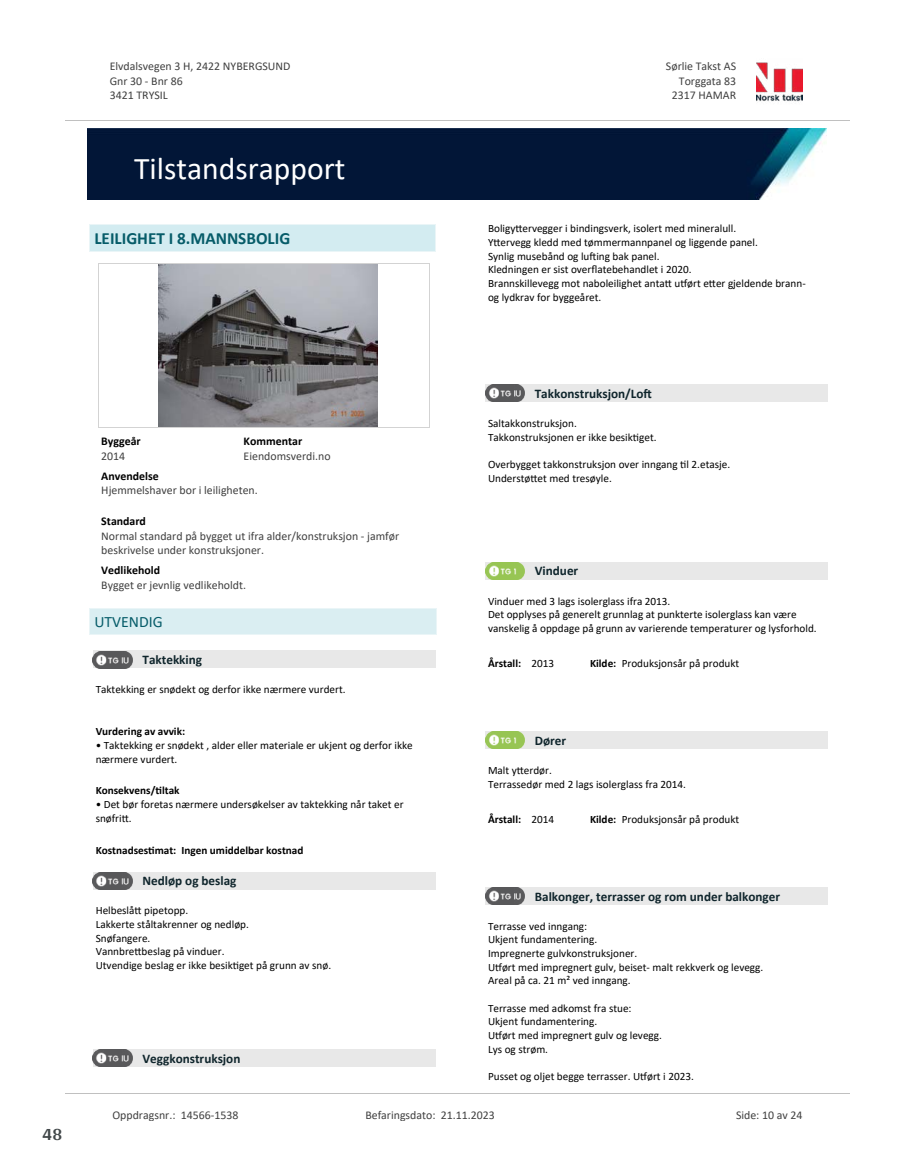
<style>
.page{position:relative;width:915px;height:1172px;background:#fff}
.page>*{position:absolute;margin:0;border:0;box-sizing:border-box;transform-origin:0 0}
.t1{font:31.65px "Calibri";color:#fff}
.t2{font:700 18px "Arya";color:#414749}
.t3{font:700 17.1px "Calibri";color:#065c69}
.t4{font:15.75px "Calibri";color:#065c69}
.t5{font:700 13.2px "Calibri";color:#0f252c}
.t6{font:11.85px/14.5px "Calibri";color:#404040}
.t7{font:700 11.85px "Calibri";color:#000}
.t8{font:11.25px/13.6px "Calibri";color:#000}
.t9{font:700 11.25px "Calibri";color:#000}
.s1{font-weight:400}
.s2{font-weight:700}
</style>
<div class="page">
<div style="left:89px;top:608px;width:347px;height:27px;background:#daeef2"></div>
<svg style="left:89px;top:609px;width:1px;height:26px"></svg>
<svg style="left:436px;top:609px;width:1px;height:26px"></svg>
<hr style="left:89px;top:608px;width:348px;height:1px;background:#eaf5f7">
<hr style="left:89px;top:635px;width:348px;height:1px;background:#eaf5f7">
<div style="left:93px;top:651px;width:342px;height:17px;background:#e8e8e8"></div>
<img style="left:93px;top:651px;width:39px;height:17px">
<div style="left:93px;top:872px;width:342px;height:17px;background:#e8e8e8"></div>
<img style="left:93px;top:872px;width:39px;height:17px">
<div style="left:93px;top:1050px;width:342px;height:17px;background:#e8e8e8"></div>
<svg style="left:97px;top:1054px;width:36px;height:13px"></svg>
<img style="left:93px;top:1049px;width:39px;height:17px">
<img style="left:158px;top:264px;width:219px;height:163px">
<hr style="left:98px;top:263px;width:1px;height:165px;background:#d3d3d3">
<hr style="left:429px;top:263px;width:1px;height:165px;background:#d3d3d3">
<hr style="left:98px;top:263px;width:331px;height:1px;background:#d3d3d3">
<hr style="left:98px;top:427px;width:331px;height:1px;background:#d3d3d3">
<div style="left:89px;top:224px;width:346px;height:28px;background:#d3ecf1"></div>
<svg style="left:89px;top:225px;width:1px;height:27px"></svg>
<svg style="left:435px;top:224px;width:1px;height:28px"></svg>
<hr style="left:89px;top:224px;width:346px;height:1px;background:#eaf5f7">
<hr style="left:89px;top:252px;width:346px;height:1px;background:#eaf5f7">
<div style="left:485px;top:385px;width:342px;height:17px;background:#e8e8e8"></div>
<svg style="left:490px;top:389px;width:35px;height:13px"></svg>
<img style="left:485px;top:384px;width:39px;height:17px">
<div style="left:485px;top:562px;width:342px;height:17px;background:#e8e8e8"></div>
<img style="left:485px;top:562px;width:39px;height:17px">
<div style="left:485px;top:732px;width:342px;height:17px;background:#e8e8e8"></div>
<svg style="left:490px;top:736px;width:35px;height:13px"></svg>
<img style="left:485px;top:731px;width:39px;height:17px">
<div style="left:485px;top:887px;width:342px;height:17px;background:#e8e8e8"></div>
<img style="left:485px;top:887px;width:39px;height:17px">
<img style="left:756px;top:62px;width:46px;height:40px">
<hr style="left:65px;top:120px;width:784px;height:1px;background:#c0c0c0">
<img style="left:88px;top:129px;width:738px;height:71px">
<hr style="left:65px;top:1093px;width:784px;height:1px;background:#c0c0c0">
<h2 class="t2" style="left:43px;top:1123px;width:21px">48</h2>
<p class="t6" style="left:110px;top:59px;width:182px">Elvdalsvegen 3 H, 2422 NYBERGSUND<br>Gnr 30 - Bnr 86<br>3421 TRYSIL</p>
<p class="t6" style="left:665px;top:59px;width:72px">Sørlie Takst AS</p>
<p class="t6" style="left:678px;top:73px;width:59px">Torggata 83</p>
<p class="t6" style="left:671px;top:88px;width:66px">2317 HAMAR</p>
<h1 class="t1" style="left:134px;top:147px;width:213px">Tilstandsrapport</h1>
<h3 class="t3" style="left:94px;top:226px;width:197px">LEILIGHET I 8.MANNSBOLIG</h3>
<p class="t7" style="left:101px;top:433px;width:41px">Byggeår</p>
<p class="t6" style="left:101px;top:448px;width:26px">2014</p>
<p class="t7" style="left:243px;top:433px;width:60px">Kommentar</p>
<p class="t6" style="left:243px;top:448px;width:88px">Eiendomsverdi.no</p>
<p class="t7" style="left:101px;top:467px;width:59px">Anvendelse</p>
<p class="t6" style="left:101px;top:483px;width:158px">Hjemmelshaver bor i leiligheten.</p>
<p class="t7" style="left:101px;top:513px;width:46px">Standard</p>
<p class="t6" style="left:101px;top:528px;width:299px">Normal standard på bygget ut ifra alder/konstruksjon - jamfør beskrivelse under konstruksjoner.</p>
<p class="t7" style="left:101px;top:562px;width:60px">Vedlikehold</p>
<p class="t6" style="left:101px;top:577px;width:146px">Bygget er jevnlig vedlikeholdt.</p>
<h3 class="t4" style="left:94px;top:610px;width:70px">UTVENDIG</h3>
<p class="t5" style="left:142px;top:650px;width:61px">Taktekking</p>
<p class="t8" style="left:96px;top:682px;width:251px">Taktekking er snødekt og derfor ikke nærmere vurdert.</p>
<p class="t9" style="left:96px;top:723px;width:91px">Vurdering av avvik:</p>
<p class="t8" style="left:96px;top:738px;width:318px">• Taktekking er snødekt , alder eller materiale er ukjent og derfor ikke nærmere vurdert.</p>
<p class="t9" style="left:96px;top:782px;width:85px">Konsekvens/琀椀ltak</p>
<p class="t8" style="left:96px;top:797px;width:309px">• Det bør foretas nærmere undersøkelser av taktekking når taket er snøfri琀琀.</p>
<p class="t9" style="left:96px;top:843px;width:209px">Kostnadses琀椀mat: Ingen umiddelbar kostnad</p>
<p class="t5" style="left:142px;top:871px;width:95px">Nedløp og beslag</p>
<p class="t8" style="left:96px;top:903px;width:237px">Helbeslå琀琀 pipetopp.<br>Lakkerte ståltakrenner og nedløp.<br>Snøfangere.<br>Vannbre琀琀beslag på vinduer.<br>Utvendige beslag er ikke besik琀椀get på grunn av snø.</p>
<p class="t5" style="left:142px;top:1049px;width:99px">Veggkonstruksjon</p>
<p class="t8" style="left:488px;top:222px;width:319px">Boligy琀琀ervegger i bindingsverk, isolert med mineralull.<br>Y琀琀ervegg kledd med tømmermannpanel og liggende panel.<br>Synlig musebånd og lu昀琀ing bak panel.<br>Kledningen er sist over昀氀atebehandlet i 2020.<br>Brannskillevegg mot naboleilighet anta琀琀 u琀昀ørt e琀琀er gjeldende brann&shy;og lydkrav for byggeåret.</p>
<p class="t5" style="left:534px;top:384px;width:118px">Takkonstruksjon/Lo昀琀</p>
<p class="t8" style="left:488px;top:416px;width:170px">Saltakkonstruksjon.<br>Takkonstruksjonen er ikke besik琀椀get.</p>
<p class="t8" style="left:488px;top:457px;width:244px">Overbygget takkonstruksjon over inngang 琀椀l 2.etasje.<br>Understø琀琀et med tresøyle.</p>
<p class="t5" style="left:534px;top:562px;width:45px">Vinduer</p>
<p class="t8" style="left:488px;top:594px;width:330px">Vinduer med 3 lags isolerglass ifra 2013.<br>Det opplyses på generelt grunnlag at punkterte isolerglass kan være vanskelig å oppdage på grunn av varierende temperaturer og lysforhold.</p>
<p class="t9" style="left:488px;top:655px;width:68px">Årstall: <span class="s1">2013</span></p>
<p class="t8" style="left:590px;top:656px;width:151px"><span class="s2">Kilde:</span> Produksjonsår på produkt</p>
<p class="t5" style="left:534px;top:731px;width:33px">Dører</p>
<p class="t8" style="left:488px;top:763px;width:199px">Malt y琀琀erdør.<br>Terrassedør med 2 lags isolerglass fra 2014.</p>
<p class="t9" style="left:488px;top:811px;width:68px">Årstall: <span class="s1">2014</span></p>
<p class="t8" style="left:590px;top:812px;width:151px"><span class="s2">Kilde:</span> Produksjonsår på produkt</p>
<p class="t5" style="left:534px;top:887px;width:247px">Balkonger, terrasser og rom under balkonger</p>
<p class="t8" style="left:488px;top:919px;width:277px">Terrasse ved inngang:<br>Ukjent fundamentering.<br>Impregnerte gulvkonstruksjoner.<br>U琀昀ørt med impregnert gulv, beiset- malt rekkverk og levegg.<br>Areal på ca. 21 m² ved inngang.</p>
<p class="t8" style="left:488px;top:1001px;width:175px">Terrasse med adkomst fra stue:<br>Ukjent fundamentering.<br>U琀昀ørt med impregnert gulv og levegg.<br>Lys og strøm.</p>
<p class="t8" style="left:488px;top:1069px;width:207px">Pusset og oljet begge terrasser. U琀昀ørt i 2023.</p>
<p class="t6" style="left:112px;top:1107px;width:127px">Oppdragsnr.: 14566-1538</p>
<p class="t6" style="left:365px;top:1107px;width:131px">Befaringsdato: 21.11.2023</p>
<p class="t6" style="left:735px;top:1107px;width:68px">Side: 10 av 24</p>
</div>
